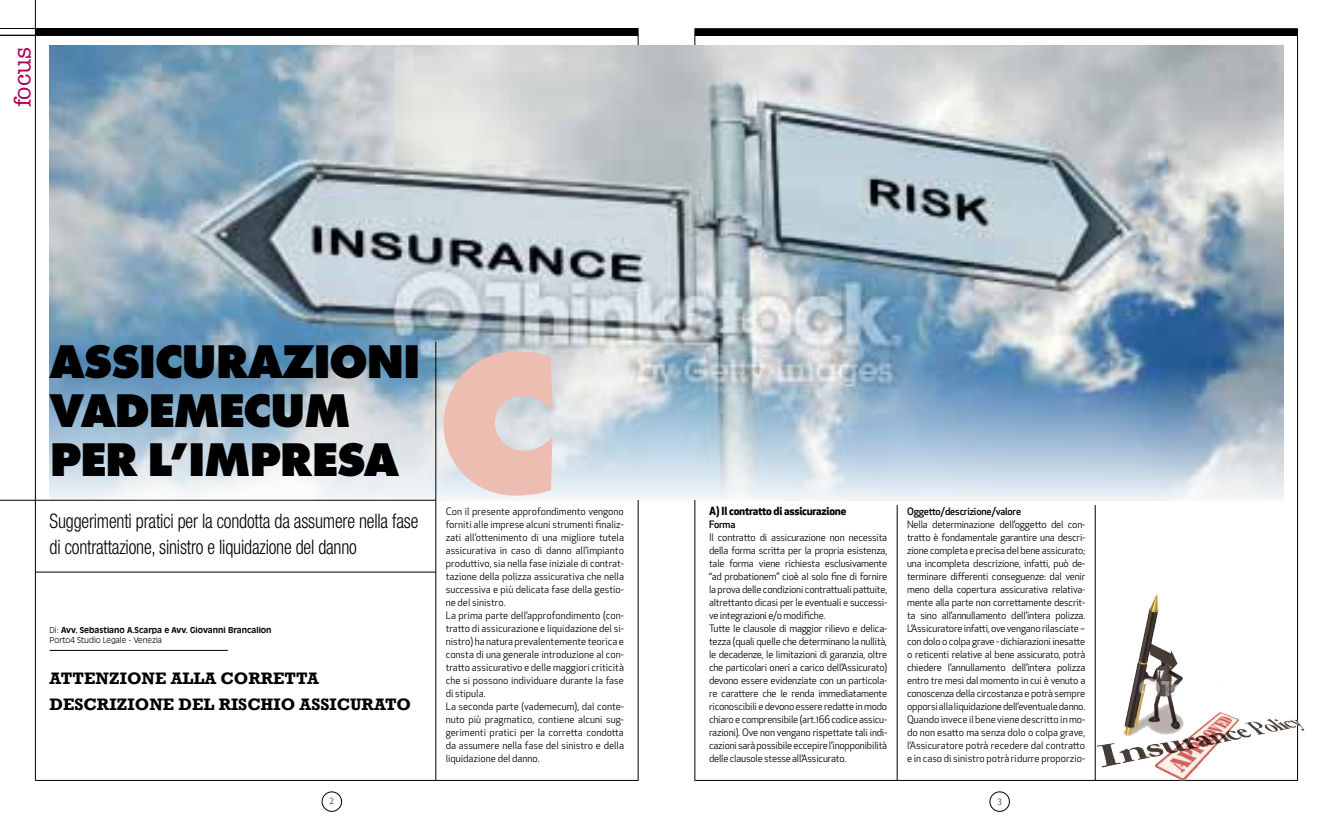
<style>
.page{position:relative;width:1333px;height:823px;background:#fff}
.page>*{position:absolute;margin:0;border:0;box-sizing:border-box;transform-origin:0 0}
.t1{font:800 210px "Futura T";color:#edbdb1}
.t2{font:800 49px/49px "Futura T";letter-spacing:-.04em;color:#000}
.t3{font:24.3px "American Typewriter";color:#b10057}
.t4{font:300 condensed 20px/26px "Helvetica Neue LT Std";letter-spacing:-.01em;color:#000;scale:.9 1}
.t5{font:700 17px/26px "Rockwell";color:#000}
.t6{font:700 11px "Apex New";letter-spacing:-.02em;color:#000}
.t7{font:10px/13px "Apex New";letter-spacing:-.02em;color:#000}
.t8{font:10px/13px "Apex New";color:#000}
.t9{font:500 10px "Apex New";letter-spacing:-.02em;color:#000}
.t10{font:300 9px "Gill Sans";color:#000}
.t11{font:700 8px/10px "Antique Olive Std";color:#000}
.s1{font-weight:300}
</style>
<div class="page">
<hr style="left:35px;top:0;width:1px;height:780px;background:#000">
<hr style="left:0;top:28px;width:638px;height:1px;background:#000">
<div style="left:36px;top:28px;width:602px;height:7px;background:#000"></div>
<hr style="left:35px;top:779px;width:603px;height:1px;background:#000">
<hr style="left:0;top:500px;width:435px;height:1px;background:#000">
<hr style="left:36px;top:571px;width:400px;height:1px;background:#000">
<hr style="left:50px;top:649px;width:178px;height:1px;background:#000">
<hr style="left:638px;top:28px;width:1px;height:752px;background:#000">
<hr style="left:694px;top:28px;width:1px;height:752px;background:#000">
<img style="left:50px;top:45px;width:1233px;height:455px">
<div style="left:322px;top:791px;width:20px;height:20px;border:1px solid #000;border-radius:50%"></div>
<hr style="left:0;top:35px;width:638px;height:1px;background:#000">
<hr style="left:694px;top:28px;width:603px;height:1px;background:#000">
<hr style="left:694px;top:35px;width:603px;height:1px;background:#000">
<hr style="left:1297px;top:29px;width:1px;height:751px;background:#000">
<hr style="left:694px;top:779px;width:603px;height:1px;background:#000">
<div style="left:694px;top:29px;width:603px;height:6px;background:#000"></div>
<hr style="left:897px;top:504px;width:1px;height:275px;background:#000">
<hr style="left:1094px;top:504px;width:1px;height:276px;background:#000">
<div style="left:989px;top:791px;width:20px;height:20px;border:1px solid #000;border-radius:50%"></div>
<img style="left:1094px;top:585px;width:211px;height:196px">
<hr style="left:435px;top:341px;width:1px;height:439px;background:#000">
<h3 class="t3" style="left:4px;top:107px;width:62px;rotate:-90deg">focus</h3>
<h2 class="t2" style="left:50px;top:337px;width:373px">ASSICURAZIONI<br>VADEMECUM<br>PER L’IMPRESA</h2>
<h3 class="t4" style="left:50px;top:507px;width:411px">Suggerimenti pratici per la condotta da assumere nella fase di contrattazione, sinistro e liquidazione del danno</h3>
<p class="t11" style="left:50px;top:624px;width:223px"><span class="s1">Di:</span> Avv. Sebastiano A.Scarpa e Avv. Giovanni Brancalion<br><span class="s1">Porto4 Studio Legale - Venezia</span></p>
<h3 class="t5" style="left:50px;top:664px;width:363px">ATTENZIONE ALLA CORRETTA<br>DESCRIZIONE DEL RISCHIO ASSICURATO</h3>
<p class="t10" style="left:329px;top:795px;width:6px">2</p>
<h1 class="t1" style="left:436px;top:297px;width:126px">C</h1>
<p class="t8" style="left:446px;top:504px;width:180px">Con il presente approfondimento vengono forniti alle imprese alcuni strumenti finaliz&shy;zati all’ottenimento di una migliore tutela assicurativa in caso di danno all’impianto produttivo, sia nella fase iniziale di contrat&shy;tazione della polizza assicurativa che nella successiva e più delicata fase della gestio&shy;ne del sinistro.<br>La prima parte dell’approfondimento (con&shy;tratto di assicurazione e liquidazione del si&shy;nistro) ha natura prevalentemente teorica e consta di una generale introduzione al con&shy;tratto assicurativo e delle maggiori criticità che si possono individuare durante la fase di stipula.<br>La seconda parte (vademecum), dal conte&shy;nuto più pragmatico, contiene alcuni sug&shy;gerimenti pratici per la corretta condotta da assumere nella fase del sinistro e della liquidazione del danno.</p>
<p class="t6" style="left:709px;top:502px;width:139px">A) Il contratto di assicurazione</p>
<p class="t9" style="left:709px;top:517px;width:28px">Forma</p>
<p class="t7" style="left:709px;top:530px;width:180px">Il contratto di assicurazione non necessita della forma scritta per la propria esistenza, tale forma viene richiesta esclusivamente “ad probationem” cioè al solo fine di fornire la prova delle condizioni contrattuali pattuite, altrettanto dicasi per le eventuali e successi&shy;ve integrazioni e/o modifiche.<br>Tutte le clausole di maggior rilievo e delica&shy;tezza (quali quelle che determinano la nullità, le decadenze, le limitazioni di garanzia, oltre che particolari oneri a carico dell’Assicurato) devono essere evidenziate con un particola&shy;re carattere che le renda immediatamente riconoscibili e devono essere redatte in modo chiaro e comprensibile (art.166 codice assicu&shy;razioni). Ove non vengano rispettate tali indi&shy;cazioni sarà possibile eccepire l’inopponibilità delle clausole stesse all’Assicurato.</p>
<p class="t9" style="left:907px;top:504px;width:116px">Oggetto/descrizione/valore</p>
<p class="t7" style="left:907px;top:517px;width:180px;text-align:justify">Nella determinazione dell’oggetto del con&shy;tratto è fondamentale garantire una descri&shy;zione completa e precisa del bene assicurato; una incompleta descrizione, infatti, può de&shy;terminare differenti conseguenze: dal venir meno della copertura assicurativa relativa&shy;mente alla parte non correttamente descrit&shy;ta sino all’annullamento dell’intera polizza.<br>L’Assicuratore infatti, ove vengano rilasciate – con dolo o colpa grave - dichiarazioni inesatte o reticenti relative al bene assicurato, potrà chiedere l’annullamento dell’intera polizza entro tre mesi dal momento in cui è venuto a conoscenza della circostanza e potrà sempre opporsi alla liquidazione dell’eventuale danno.<br>Quando invece il bene viene descritto in mo&shy;do non esatto ma senza dolo o colpa grave, l’Assicuratore potrà recedere dal contratto e in caso di sinistro potrà ridurre proporzio-</p>
<p class="t10" style="left:997px;top:795px;width:6px">3</p>
</div>
